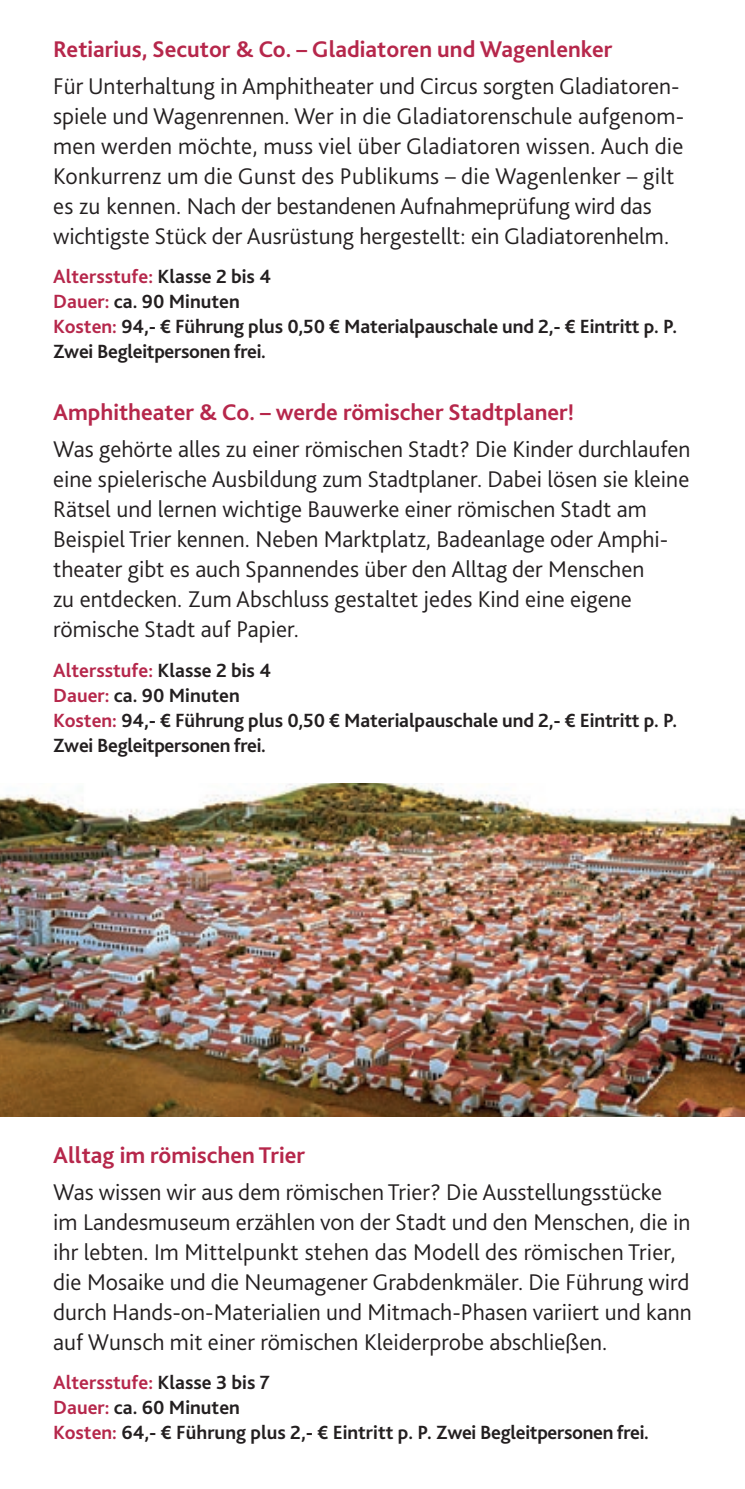
<style>
.page{position:relative;width:745px;height:1489px;background:#fff}
.page>*{position:absolute;margin:0;border:0;box-sizing:border-box;transform-origin:0 0}
.t1{font:300 23.75px/30px "Bliss 2";color:#231f20}
.t2{font:700 23.75px "Bliss 2";color:#b6274b}
.t3{font:700 20px "Bliss 2";letter-spacing:-.005em;color:#231f20}
.t4{font:700 20px "Bliss 2";color:#b6274b}
.s1{color:#231f20}
.s2{color:#b6274b}
</style>
<div class="page">
<img style="left:0;top:783px;width:744px;height:333px">
<p class="t2" style="left:53px;top:34px;width:560px">Retiarius, Secutor &amp; Co. – Gladiatoren und Wagenlenker</p>
<p class="t1" style="left:53px;top:70px;width:632px">Für Unterhaltung in Amphitheater und Circus sorgten Gladiatoren&shy;spiele und Wagenrennen. Wer in die Gladiatorenschule aufgenom&shy;men werden möchte, muss viel über Gladiatoren wissen. Auch die Konkurrenz um die Gunst des Publikums – die Wagenlenker – gilt es zu kennen. Nach der bestandenen Aufnahmeprüfung wird das wichtigste Stück der Ausrüstung hergestellt: ein Gladiatorenhelm.</p>
<p class="t4" style="left:53px;top:264px;width:219px">Altersstufe: <span class="s1">Klasse 2 bis 4</span></p>
<p class="t3" style="left:53px;top:289px;width:188px"><span class="s2">Dauer:</span> ca. 90 Minuten</p>
<p class="t3" style="left:53px;top:314px;width:625px"><span class="s2">Kosten:</span> 94,- € Führung plus 0,50 € Materialpauschale und 2,- € Eintritt p. P.</p>
<p class="t3" style="left:53px;top:339px;width:214px">Zwei Begleitpersonen frei.</p>
<p class="t2" style="left:53px;top:397px;width:522px">Amphitheater &amp; Co. – werde römischer Stadtplaner!</p>
<p class="t1" style="left:53px;top:434px;width:638px">Was gehörte alles zu einer römischen Stadt? Die Kinder durchlaufen eine spielerische Ausbildung zum Stadtplaner. Dabei lösen sie kleine Rätsel und lernen wichtige Bauwerke einer römischen Stadt am Beispiel Trier kennen. Neben Marktplatz, Badeanlage oder Amphi&shy;theater gibt es auch Spannendes über den Alltag der Menschen<br>zu entdecken. Zum Abschluss gestaltet jedes Kind eine eigene römische Stadt auf Papier.</p>
<p class="t4" style="left:53px;top:657px;width:219px">Altersstufe: <span class="s1">Klasse 2 bis 4</span></p>
<p class="t3" style="left:53px;top:682px;width:188px"><span class="s2">Dauer:</span> ca. 90 Minuten</p>
<p class="t3" style="left:53px;top:707px;width:625px"><span class="s2">Kosten:</span> 94,- € Führung plus 0,50 € Materialpauschale und 2,- € Eintritt p. P.</p>
<p class="t3" style="left:53px;top:732px;width:214px">Zwei Begleitpersonen frei.</p>
<p class="t2" style="left:53px;top:1140px;width:253px">Alltag im römischen Trier</p>
<p class="t1" style="left:53px;top:1176px;width:639px">Was wissen wir aus dem römischen Trier? Die Ausstellungsstücke im Landesmuseum erzählen von der Stadt und den Menschen, die in ihr lebten. Im Mittelpunkt stehen das Modell des römischen Trier, die Mosaike und die Neumagener Grabdenkmäler. Die Führung wird durch Hands-on-Materialien und Mitmach-Phasen variiert und kann auf Wunsch mit einer römischen Kleiderprobe abschließen.</p>
<p class="t4" style="left:53px;top:1370px;width:218px">Altersstufe: <span class="s1">Klasse 3 bis 7</span></p>
<p class="t3" style="left:53px;top:1395px;width:188px"><span class="s2">Dauer:</span> ca. 60 Minuten</p>
<p class="t3" style="left:53px;top:1420px;width:597px"><span class="s2">Kosten:</span> 64,- € Führung plus 2,- € Eintritt p. P. Zwei Begleitpersonen frei.</p>
</div>
